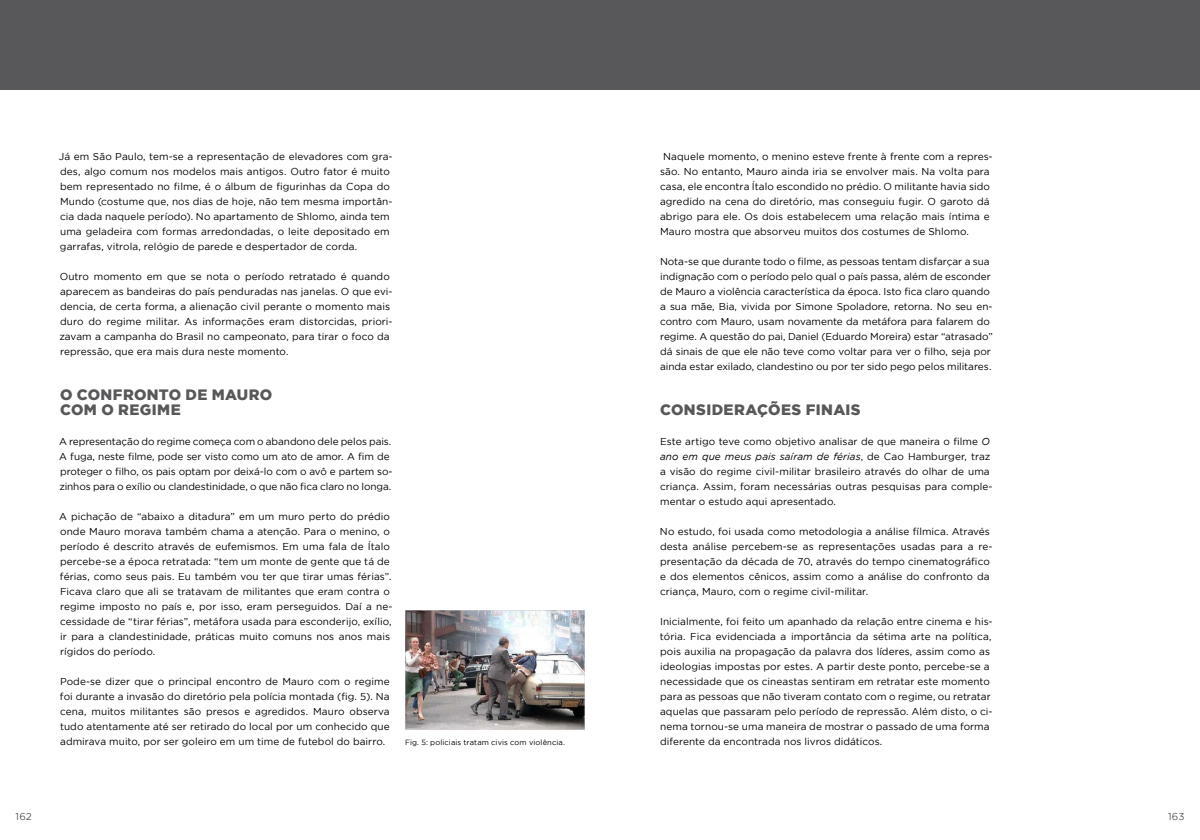
<style>
.page{position:relative;width:1200px;height:840px;background:#fff}
.page>*{position:absolute;margin:0;border:0;box-sizing:border-box;transform-origin:0 0}
.t1{font:900 15px "Gotham";letter-spacing:.025em;color:#58585a}
.t2{font:10px/15px "Gotham";letter-spacing:.005em;color:#000}
.t3{font:10px "Gotham";letter-spacing:.02em;color:#58585a}
.t4{font:7.5px "Gotham";letter-spacing:.015em;color:#000}
.s1{font-style:italic}
</style>
<div class="page">
<div style="left:0;top:0;width:600px;height:90px;background:#58585a"></div>
<div style="left:600px;top:0;width:600px;height:90px;background:#58585a"></div>
<img style="left:405px;top:610px;width:180px;height:120px">
<p class="t2" style="left:59px;top:149px;width:335px">Já em São Paulo, tem-se a representação de elevadores com gra&shy;des, algo comum nos modelos mais antigos. Outro fator é muito bem representado no filme, é o álbum de figurinhas da Copa do Mundo (costume que, nos dias de hoje, não tem mesma importân&shy;cia dada naquele período). No apartamento de Shlomo, ainda tem uma geladeira com formas arredondadas, o leite depositado em garrafas, vitrola, relógio de parede e despertador de corda.</p>
<p class="t2" style="left:59px;top:269px;width:335px">Outro momento em que se nota o período retratado é quando aparecem as bandeiras do país penduradas nas janelas. O que evi&shy;dencia, de certa forma, a alienação civil perante o momento mais duro do regime militar. As informações eram distorcidas, priori&shy;zavam a campanha do Brasil no campeonato, para tirar o foco da repressão, que era mais dura neste momento.</p>
<h1 class="t1" style="left:60px;top:386px;width:53px">O CONFR</h1>
<h1 class="t1" style="left:134px;top:386px;width:91px">ONTO DE MAUR</h1>
<h1 class="t1" style="left:260px;top:386px;width:14px">O</h1>
<h1 class="t1" style="left:60px;top:401px;width:102px">COM O REGIME</h1>
<p class="t2" style="left:59px;top:434px;width:335px">A representação do regime começa com o abandono dele pelos pais.<br>A fuga, neste filme, pode ser visto como um ato de amor. A fim de proteger o filho, os pais optam por deixá-lo com o avô e partem so&shy;zinhos para o exílio ou clandestinidade, o que não fica claro no longa.</p>
<p class="t2" style="left:59px;top:509px;width:335px">A pichação de “abaixo a ditadura” em um muro perto do prédio onde Mauro morava também chama a atenção. Para o menino, o período é descrito através de eufemismos. Em uma fala de Ítalo percebe-se a época retratada: “tem um monte de gente que tá de férias, como seus pais. Eu também vou ter que tirar umas férias”.<br>Ficava claro que ali se tratavam de militantes que eram contra o regime imposto no país e, por isso, eram perseguidos. Daí a ne&shy;cessidade de “tirar férias”, metáfora usada para esconderijo, exílio, ir para a clandestinidade, práticas muito comuns nos anos mais rígidos do período.</p>
<p class="t2" style="left:60px;top:674px;width:331px;text-align:justify">Pode-se dizer que o principal encontro de Mauro com o regime foi durante a invasão do diretório pela polícia montada (fig. 5). Na cena, muitos militantes são presos e agredidos. Mauro observa tudo atentamente até ser retirado do local por um conhecido que admirava muito, por ser goleiro em um time de futebol do bairro.</p>
<p class="t2" style="left:660px;top:149px;width:334px;text-indent:3px">Naquele momento, o menino esteve frente à frente com a repres&shy;são. No entanto, Mauro ainda iria se envolver mais. Na volta para casa, ele encontra Ítalo escondido no prédio. O militante havia sido agredido na cena do diretório, mas conseguiu fugir. O garoto dá abrigo para ele. Os dois estabelecem uma relação mais íntima e Mauro mostra que absorveu muitos dos costumes de Shlomo.</p>
<p class="t2" style="left:660px;top:254px;width:334px">Nota-se que durante todo o filme, as pessoas tentam disfarçar a sua indignação com o período pelo qual o país passa, além de esconder de Mauro a violência característica da época. Isto fica claro quando a sua mãe, Bia, vivida por Simone Spoladore, retorna. No seu en&shy;contro com Mauro, usam novamente da metáfora para falarem do regime. A questão do pai, Daniel (Eduardo Moreira) estar “atrasado” dá sinais de que ele não teve como voltar para ver o filho, seja por ainda estar exilado, clandestino ou por ter sido pego pelos militares.</p>
<h1 class="t1" style="left:660px;top:401px;width:36px">CONSIDERA</h1>
<h1 class="t1" style="left:757px;top:401px;width:59px">ÇÕES FINAIS</h1>
<p class="t2" style="left:660px;top:434px;width:334px">Este artigo teve como objetivo analisar de que maneira o filme <span class="s1">O ano em que meus pais saíram de férias</span>, de Cao Hamburger, traz a visão do regime civil-militar brasileiro através do olhar de uma criança. Assim, foram necessárias outras pesquisas para comple&shy;mentar o estudo aqui apresentado.</p>
<p class="t2" style="left:660px;top:524px;width:334px">No estudo, foi usada como metodologia a análise fílmica. Através desta análise percebem-se as representações usadas para a re&shy;presentação da década de 70, através do tempo cinematográfico e dos elementos cênicos, assim como a análise do confronto da criança, Mauro, com o regime civil-militar.</p>
<p class="t2" style="left:660px;top:614px;width:334px">Inicialmente, foi feito um apanhado da relação entre cinema e his&shy;tória. Fica evidenciada a importância da sétima arte na política, pois auxilia na propagação da palavra dos líderes, assim como as ideologias impostas por estes. A partir deste ponto, percebe-se a necessidade que os cineastas sentiram em retratar este momento para as pessoas que não tiveram contato com o regime, ou retratar aquelas que passaram pelo período de repressão. Além disto, o ci&shy;nema tornou-se uma maneira de mostrar o passado de uma forma</p>
<p class="t4" style="left:405px;top:738px;width:162px">Fig. 5: policiais tratam civis com violência.</p>
<p class="t2" style="left:660px;top:734px;width:224px">diferente da encontrada nos livros didáticos.</p>
<p class="t3" style="left:16px;top:811px;width:18px">162</p>
<p class="t3" style="left:1168px;top:811px;width:18px">163</p>
</div>
